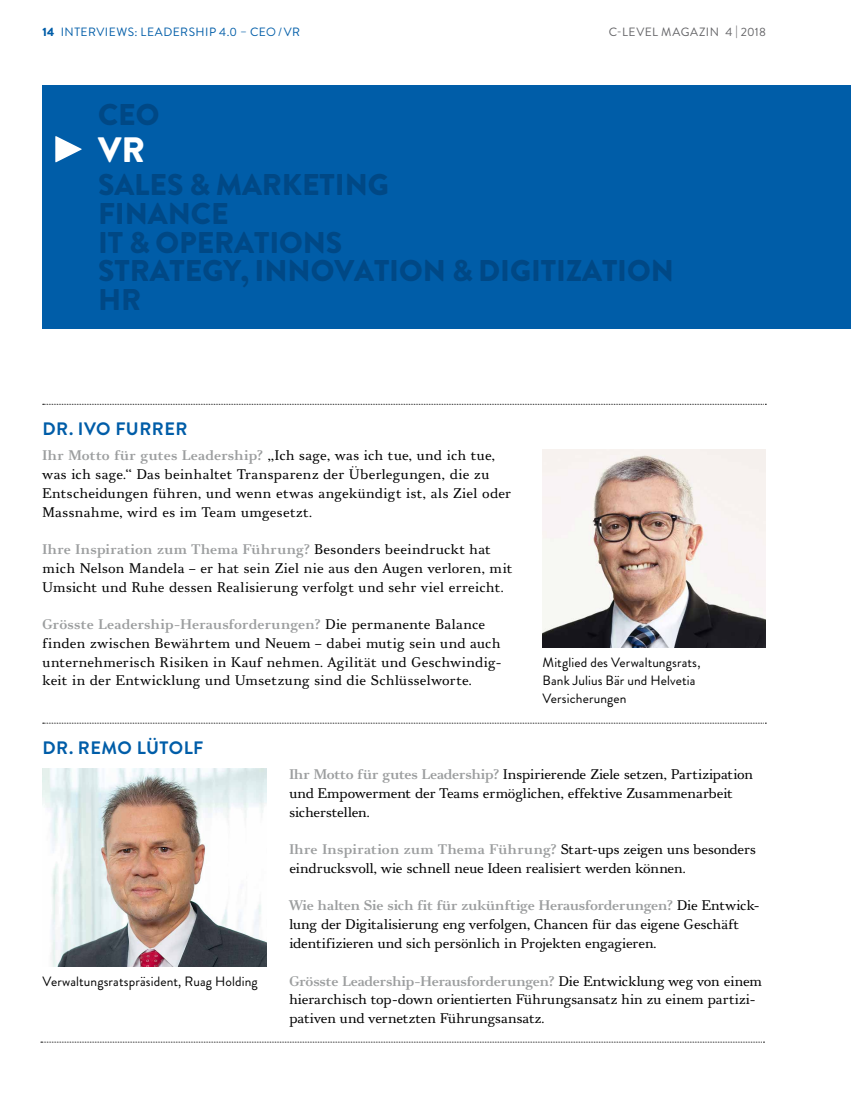
<style>
.page{position:relative;width:851px;height:1106px;background:#fff}
.page>*{position:absolute;margin:0;border:0;box-sizing:border-box;transform-origin:0 0}
.t1{font:900 35.25px "Brandon Grotesque";color:#fff}
.t2{font:900 30px/28.8px "Brandon Grotesque";color:#004885}
.t3{font:700 18px "Brandon Grotesque";letter-spacing:.03em;color:#005da8}
.t4{font:14.25px/18.8px "Pyke Text";letter-spacing:.015em;color:#000}
.t5{font:14.25px/18.8px "Pyke Text";letter-spacing:-.005em;color:#000}
.t6{font:13.5px/18px "Brandon Grotesque";letter-spacing:.01em;color:#000}
.t7{font:12px "Brandon Grotesque";letter-spacing:.04em;color:#005da8}
.t8{font:12px "Brandon Grotesque";letter-spacing:.04em;color:#646467}
.s1{font-weight:900}
.s2{font-weight:700;color:#9c9e9f}
</style>
<div class="page">
<svg style="left:43px;top:722px;width:723px;height:1px"></svg>
<svg style="left:43px;top:404px;width:723px;height:1px"></svg>
<div style="left:43px;top:85px;width:807px;height:244px;background:#005da8"></div>
<svg style="left:55px;top:136px;width:27px;height:27px"></svg>
<img style="left:542px;top:450px;width:223px;height:197px">
<img style="left:43px;top:769px;width:223px;height:197px">
<svg style="left:41px;top:1041px;width:723px;height:1px"></svg>
<p class="t7" style="left:43px;top:24px;width:259px"><span class="s1">14</span> INTERVIEWS: LEADERSHIP 4.0 – CEO /VR</p>
<p class="t8" style="left:608px;top:24px;width:159px">C-LEVEL MAGAZIN 4 | 2018</p>
<h2 class="t2" style="left:98px;top:100px;width:63px">CEO</h2>
<h1 class="t1" style="left:98px;top:125px;width:48px">VR</h1>
<h2 class="t2" style="left:98px;top:171px;width:577px">SALES &amp; MARKETING<br>FINANCE<br>IT &amp; OPERATIONS<br>STRATEGY, INNOVATION &amp; DIGITIZATION<br>HR</h2>
<p class="t3" style="left:42px;top:417px;width:146px">DR. IVO FURRER</p>
<p class="t4" style="left:43px;top:446px;width:470px"><span class="s2">Ihr Motto für gutes Leadership?</span> „Ich sage, was ich tue, und ich tue, was ich sage.“ Das beinhaltet Transparenz der Überlegungen, die zu Entscheidungen führen, und wenn etwas angekündigt ist, als Ziel oder Massnahme, wird es im Team umgesetzt.</p>
<p class="t4" style="left:43px;top:540px;width:471px"><span class="s2">Ihre Inspiration zum Thema Führung?</span> Besonders beeindruckt hat mich Nelson Mandela – er hat sein Ziel nie aus den Augen verloren, mit<br>Umsicht und Ruhe dessen Realisierung verfolgt und sehr viel erreicht.</p>
<p class="t4" style="left:43px;top:615px;width:461px"><span class="s2">Grösste Leadership-Herausforderungen?</span> Die permanente Balance finden zwischen Bewährtem und Neuem – dabei mutig sein und auch unternehmerisch Risiken in Kauf nehmen. Agilität und Geschwindig&shy;keit in der Entwicklung und Umsetzung sind die Schlüsselworte.</p>
<p class="t3" style="left:42px;top:735px;width:162px">DR. REMO LÜTOLF</p>
<p class="t6" style="left:542px;top:653px;width:159px">Mitglied des Verwaltungsrats,<br>Bank Julius Bär und Helvetia<br>Versicherungen</p>
<p class="t6" style="left:43px;top:972px;width:216px">Verwaltungsratspräsident, Ruag Holding</p>
<p class="t5" style="left:289px;top:765px;width:465px"><span class="s2">Ihr Motto für gutes Leadership?</span> Inspirierende Ziele setzen, Partizipation und Empowerment der Teams ermöglichen, effektive Zusammenarbeit sicherstellen.</p>
<p class="t5" style="left:289px;top:840px;width:468px"><span class="s2">Ihre Inspiration zum Thema Führung?</span> Start-ups zeigen uns besonders eindrucksvoll, wie schnell neue Ideen realisiert werden können.</p>
<p class="t5" style="left:289px;top:896px;width:472px"><span class="s2">Wie halten Sie sich fit für zukünftige Herausforderungen?</span> Die Entwick&shy;lung der Digitalisierung eng verfolgen, Chancen für das eigene Geschäft identifizieren und sich persönlich in Projekten engagieren.</p>
<p class="t4" style="left:289px;top:971px;width:474px"><span class="s2">Grösste Leadership-Herausforderungen?</span> Die Entwicklung weg von einem hierarchisch top-down orientierten Führungsansatz hin zu einem partizi&shy;pativen und vernetzten Führungsansatz.</p>
</div>
